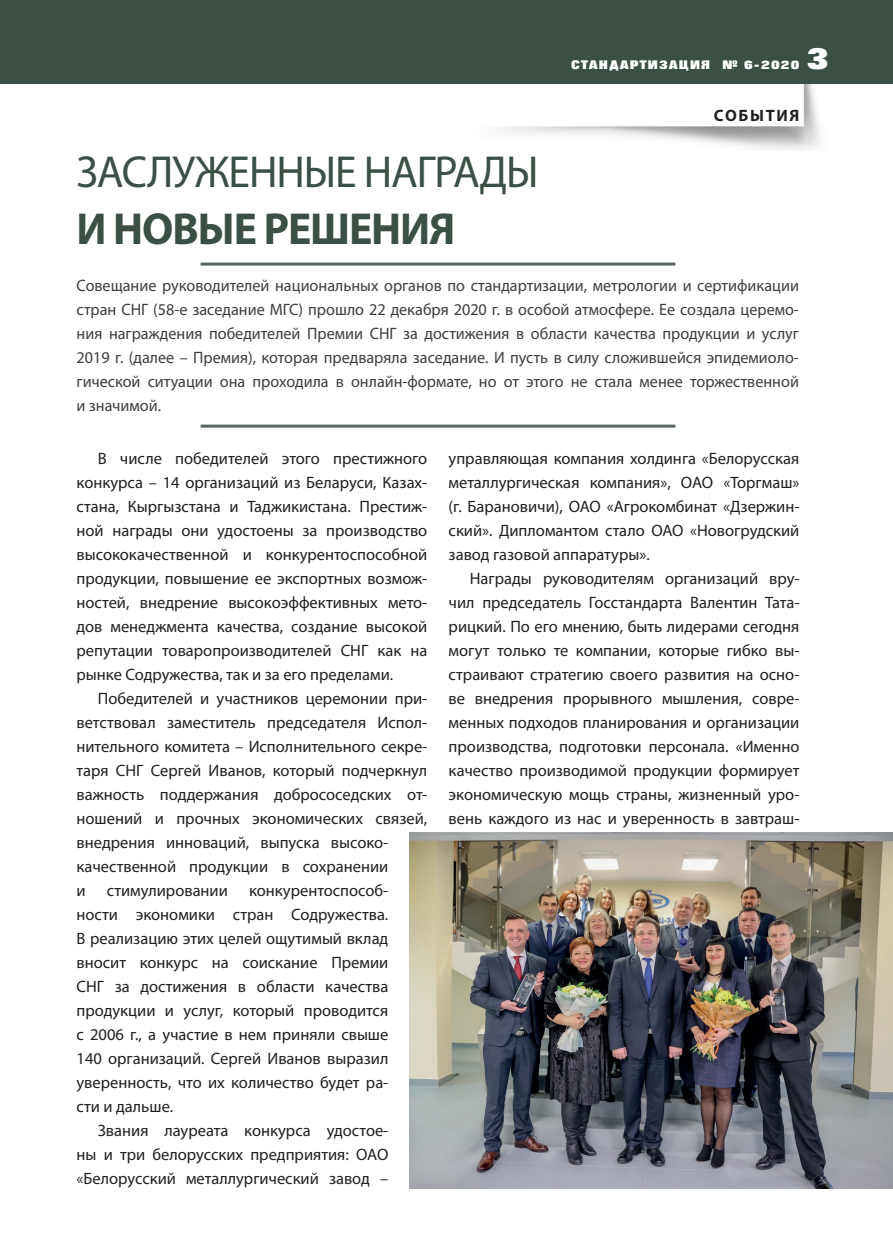
<style>
.page{position:relative;width:893px;height:1255px;background:#fff}
.page>*{position:absolute;margin:0;border:0;box-sizing:border-box;transform-origin:0 0}
.Заголовок{font:45px/57px "Myriad Pro";letter-spacing:-.025em;color:#3b4f44}
.t1{font:700 30px "Folio LT Medium Cyrillic";color:#fff}
.Текст{font:16.5px/24px "Myriad Pro";color:#231f20;text-align:justify}
.Лид{font:16.5px/24px "Myriad Pro";color:#3e3e3f;text-align:justify}
.t2{font:700 16.5px "Myriad Pro";letter-spacing:.1em;color:#231f20}
.t3{font:700 12px "Folio LT Medium Cyrillic";letter-spacing:.1em;color:#fff}
.t4{font:12px "Renew";letter-spacing:.1em;color:#fff}
.s1{font-weight:700}
</style>
<div class="page">
<img style="left:373px;top:83px;width:461px;height:67px">
<div style="left:0;top:0;width:893px;height:83px;background:#3b4f44"></div>
<hr style="left:0;top:0;width:1px;height:84px;background:#243134">
<hr style="left:201px;top:262px;width:474px;height:3px;background:#58675d">
<hr style="left:201px;top:424px;width:474px;height:3px;background:#58675d">
<img style="left:410px;top:832px;width:483px;height:356px">
<p class="t3" style="left:571px;top:57px;width:230px">СТАНДАРТИЗАЦИЯ № 6-2020</p>
<p class="t4" style="left:597px;top:59px;width:204px">СТАНДАРТИЗАЦИЯ № 1-2019</p>
<h2 class="t1" style="left:807px;top:41px;width:23px">3</h2>
<p class="Заголовок" style="left:77px;top:143px;width:464px">ЗАСЛУЖЕННЫЕ НАГРАДЫ<br><span class="s1">И НОВЫЕ РЕШЕНИЯ</span></p>
<p class="t2" style="left:714px;top:105px;width:87px">СОБЫТИЯ</p>
<p class="Лид" style="left:77px;top:273px;width:724px">Совещание руководителей национальных органов по стандартизации, метрологии и сертификации стран СНГ (58-е заседание МГС) прошло 22 декабря 2020 г. в особой атмосфере. Ее создала церемо&shy;ния награждения победителей Премии СНГ за достижения в области качества продукции и услуг 2019 г. (далее – Премия), которая предваряла заседание. И пусть в силу сложившейся эпидемиоло&shy;гической ситуации она проходила в онлайн-формате, но от этого не стала менее торжественной и значимой.</p>
<p class="Текст" style="left:77px;top:446px;width:352px;text-indent:21px">В числе победителей этого престижного конкурса – 14 организаций из Беларуси, Казах&shy;стана, Кыргызстана и Таджикистана. Престиж&shy;ной награды они удостоены за производство высококачественной и конкурентоспособной продукции, повышение ее экспортных возмож&shy;ностей, внедрение высокоэффективных мето&shy;дов менеджмента качества, создание высокой репутации товаропроизводителей СНГ как на рынке Содружества, так и за его пределами.</p>
<p class="Текст" style="left:77px;top:686px;width:352px;text-align:left;text-indent:21px">Победителей и участников церемонии при&shy;ветствовал заместитель председателя Испол&shy;нительного комитета – Исполнительного секре&shy;таря СНГ Сергей Иванов, который подчеркнул важность поддержания добрососедских от&shy;ношений и прочных экономических связей, внедрения инноваций, выпуска высоко&shy;качественной продукции в сохранении<br>и</p>
<p class="Текст" style="left:77px;top:878px;width:313px;text-indent:173px">конкурентоспособ&shy;ности экономики стран Содружества.<br>В реализацию этих целей ощутимый вклад вносит конкурс на соискание Премии СНГ за достижения в области качества продукции и услуг, который проводится с 2006 г., а участие в нем приняли свыше 140 организаций. Сергей Иванов выразил уверенность, что их количество будет ра&shy;сти и дальше.</p>
<p class="Текст" style="left:77px;top:1118px;width:313px;text-indent:21px">Звания лауреата конкурса удостое&shy;ны и три белорусских предприятия: ОАО «Белорусский металлургический завод –</p>
<p class="Текст" style="left:107px;top:878px;width:123px">стимулировании</p>
<p class="Текст" style="left:449px;top:446px;width:352px">управляющая компания холдинга «Белорусская металлургическая компания», ОАО «Торгмаш» (г. Барановичи), ОАО «Агрокомбинат «Дзержин&shy;ский». Дипломантом стало ОАО «Новогрудский завод газовой аппаратуры».</p>
<p class="Текст" style="left:449px;top:566px;width:352px;text-indent:21px">Награды руководителям организаций вру&shy;чил председатель Госстандарта Валентин Тата&shy;рицкий. По его мнению, быть лидерами сегодня могут только те компании, которые гибко вы&shy;страивают стратегию своего развития на осно&shy;ве внедрения прорывного мышления, совре&shy;менных подходов планирования и организации производства, подготовки персонала. «Именно качество производимой продукции формирует экономическую мощь страны, жизненный уро&shy;вень каждого из нас и уверенность в завтраш-</p>
</div>
